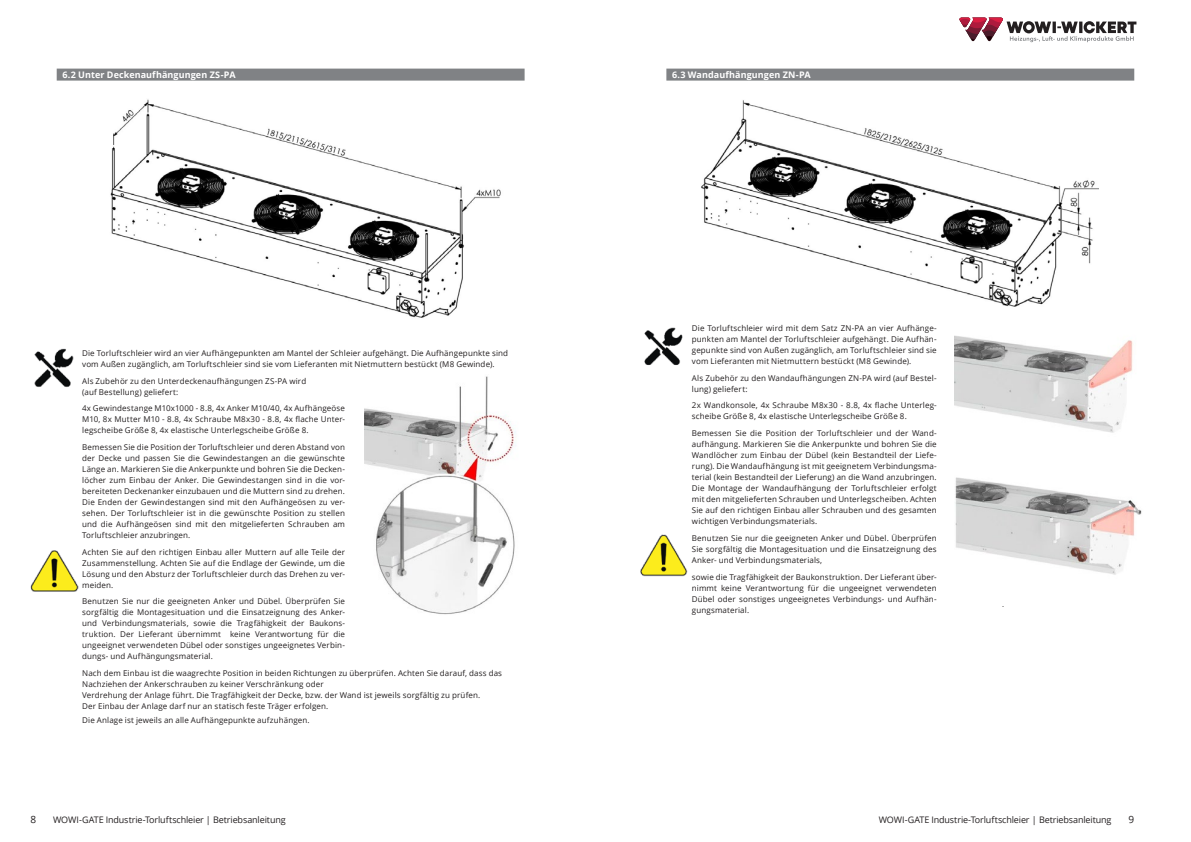
<style>
.page{position:relative;width:1191px;height:842px;background:#fff}
.page>*{position:absolute;margin:0;border:0;box-sizing:border-box;transform-origin:0 0}
.t1{font:10px "Open Sans";color:#231f20}
.t2{font:9px "Open Sans";letter-spacing:-.015em;color:#231f20}
.t3{font:700 9px "Open Sans";letter-spacing:.01em;color:#fff}
.t4{font:8px/11px "Open Sans";letter-spacing:.015em;color:#231f20;text-align:justify}
.t5{font:8px "Calibri";color:#231f20}
</style>
<div class="page">
<svg style="left:959px;top:18px;width:177px;height:24px"></svg>
<div style="left:57px;top:69px;width:467px;height:12px;background:#808285"></div>
<img style="left:110px;top:99px;width:391px;height:219px">
<img style="left:34px;top:348px;width:40px;height:39px">
<img style="left:365px;top:376px;width:151px;height:239px">
<img style="left:30px;top:550px;width:49px;height:42px">
<div style="left:666px;top:69px;width:468px;height:12px;background:#808285"></div>
<img style="left:701px;top:100px;width:397px;height:207px">
<img style="left:955px;top:477px;width:187px;height:98px">
<img style="left:954px;top:335px;width:179px;height:98px">
<img style="left:644px;top:327px;width:39px;height:38px">
<img style="left:640px;top:534px;width:48px;height:43px">
<p class="t3" style="left:62px;top:68px;width:175px">6.2 Unter Deckenaufhängungen ZS-PA</p>
<p class="t4" style="left:82px;top:347px;width:427px">Die Torluftschleier wird an vier Aufhängepunkten am Mantel der Schleier aufgehängt. Die Aufhängepunkte sind vom Außen zugänglich, am Torluftschleier sind sie vom Lieferanten mit Nietmuttern bestückt (M8 Gewinde).</p>
<p class="t4" style="left:82px;top:375px;width:225px">Als Zubehör zu den Unterdeckenaufhängungen ZS-PA wird (auf Bestellung) geliefert:</p>
<p class="t4" style="left:82px;top:403px;width:264px">4x Gewindestange M10x1000 - 8.8, 4x Anker M10/40, 4x Aufhängeöse M10, 8x Mutter M10 - 8.8, 4x Schraube M8x30 - 8.8, 4x flache Unter&shy;legscheibe Größe 8, 4x elastische Unterlegscheibe Größe 8.</p>
<p class="t4" style="left:82px;top:441px;width:264px">Bemessen Sie die Position der Torluftschleier und deren Abstand von der Decke und passen Sie die Gewindestangen an die gewünschte Länge an. Markieren Sie die Ankerpunkte und bohren Sie die Decken&shy;löcher zum Einbau der Anker. Die Gewindestangen sind in die vor&shy;bereiteten Deckenanker einzubauen und die Muttern sind zu drehen.<br>Die Enden der Gewindestangen sind mit den Aufhängeösen zu ver&shy;sehen. Der Torluftschleier ist in die gewünschte Position zu stellen und die Aufhängeösen sind mit den mitgelieferten Schrauben am Torluftschleier anzubringen.</p>
<p class="t4" style="left:82px;top:546px;width:264px">Achten Sie auf den richtigen Einbau aller Muttern auf alle Teile der Zusammenstellung. Achten Sie auf die Endlage der Gewinde, um die Lösung und den Absturz der Torluftschleier durch das Drehen zu ver&shy;meiden.</p>
<p class="t4" style="left:82px;top:596px;width:264px">Benutzen Sie nur die geeigneten Anker und Dübel. Überprüfen Sie sorgfältig die Montagesituation und die Einsatzeignung des Anker&shy;und Verbindungsmaterials, sowie die Tragfähigkeit der Baukons&shy;truktion. Der Lieferant übernimmt keine Verantwortung für die ungeeignet verwendeten Dübel oder sonstiges ungeeignetes Verbin&shy;dungs- und Aufhängungsmaterial.</p>
<p class="t4" style="left:82px;top:667px;width:421px;text-align:left">Nach dem Einbau ist die waagrechte Position in beiden Richtungen zu überprüfen. Achten Sie darauf, dass das Nachziehen der Ankerschrauben zu keiner Verschränkung oder<br>Verdrehung der Anlage führt. Die Tragfähigkeit der Decke, bzw. der Wand ist jeweils sorgfältig zu prüfen.<br>Der Einbau der Anlage darf nur an statisch feste Träger erfolgen.</p>
<p class="t4" style="left:82px;top:714px;width:229px">Die Anlage ist jeweils an alle Aufhängepunkte aufzuhängen.</p>
<p class="t3" style="left:672px;top:68px;width:140px">6.3 Wandaufhängungen ZN-PA</p>
<p class="t4" style="left:692px;top:322px;width:246px">Die Torluftschleier wird mit dem Satz ZN-PA an vier Aufhänge&shy;punkten am Mantel der Torluftschleier aufgehängt. Die Aufhän&shy;gepunkte sind von Außen zugänglich, am Torluftschleier sind sie vom Lieferanten mit Nietmuttern bestückt (M8 Gewinde).</p>
<p class="t4" style="left:692px;top:372px;width:246px">Als Zubehör zu den Wandaufhängungen ZN-PA wird (auf Bestel&shy;lung) geliefert:</p>
<p class="t4" style="left:692px;top:400px;width:246px">2x Wandkonsole, 4x Schraube M8x30 - 8.8, 4x flache Unterleg&shy;scheibe Größe 8, 4x elastische Unterlegscheibe Größe 8.</p>
<p class="t4" style="left:692px;top:427px;width:246px">Bemessen Sie die Position der Torluftschleier und der Wand&shy;aufhängung. Markieren Sie die Ankerpunkte und bohren Sie die Wandlöcher zum Einbau der Dübel (kein Bestandteil der Liefe&shy;rung). Die Wandaufhängung ist mit geeignetem Verbindungsma&shy;terial (kein Bestandteil der Lieferung) an die Wand anzubringen.<br>Die Montage der Wandaufhängung der Torluftschleier erfolgt mit den mitgelieferten Schrauben und Unterlegscheiben. Achten Sie auf den richtigen Einbau aller Schrauben und des gesamten wichtigen Verbindungsmaterials.</p>
<p class="t4" style="left:692px;top:532px;width:246px">Benutzen Sie nur die geeigneten Anker und Dübel. Überprüfen Sie sorgfältig die Montagesituation und die Einsatzeignung des Anker- und Verbindungsmaterials,</p>
<p class="t4" style="left:692px;top:571px;width:246px">sowie die Tragfähigkeit der Baukonstruktion. Der Lieferant über&shy;nimmt keine Verantwortung für die ungeeignet verwendeten Dübel oder sonstiges ungeeignetes Verbindungs- und Aufhän&shy;gungsmaterial.</p>
<p class="t5" style="left:1002px;top:599px;width:4px">.</p>
<p class="t1" style="left:30px;top:813px;width:7px">8</p>
<p class="t2" style="left:53px;top:814px;width:234px">WOWI-GATE Industrie-Torluftschleier | Betriebsanleitung</p>
<p class="t2" style="left:878px;top:813px;width:234px">WOWI-GATE Industrie-Torluftschleier | Betriebsanleitung</p>
<p class="t1" style="left:1128px;top:813px;width:7px">9</p>
</div>
